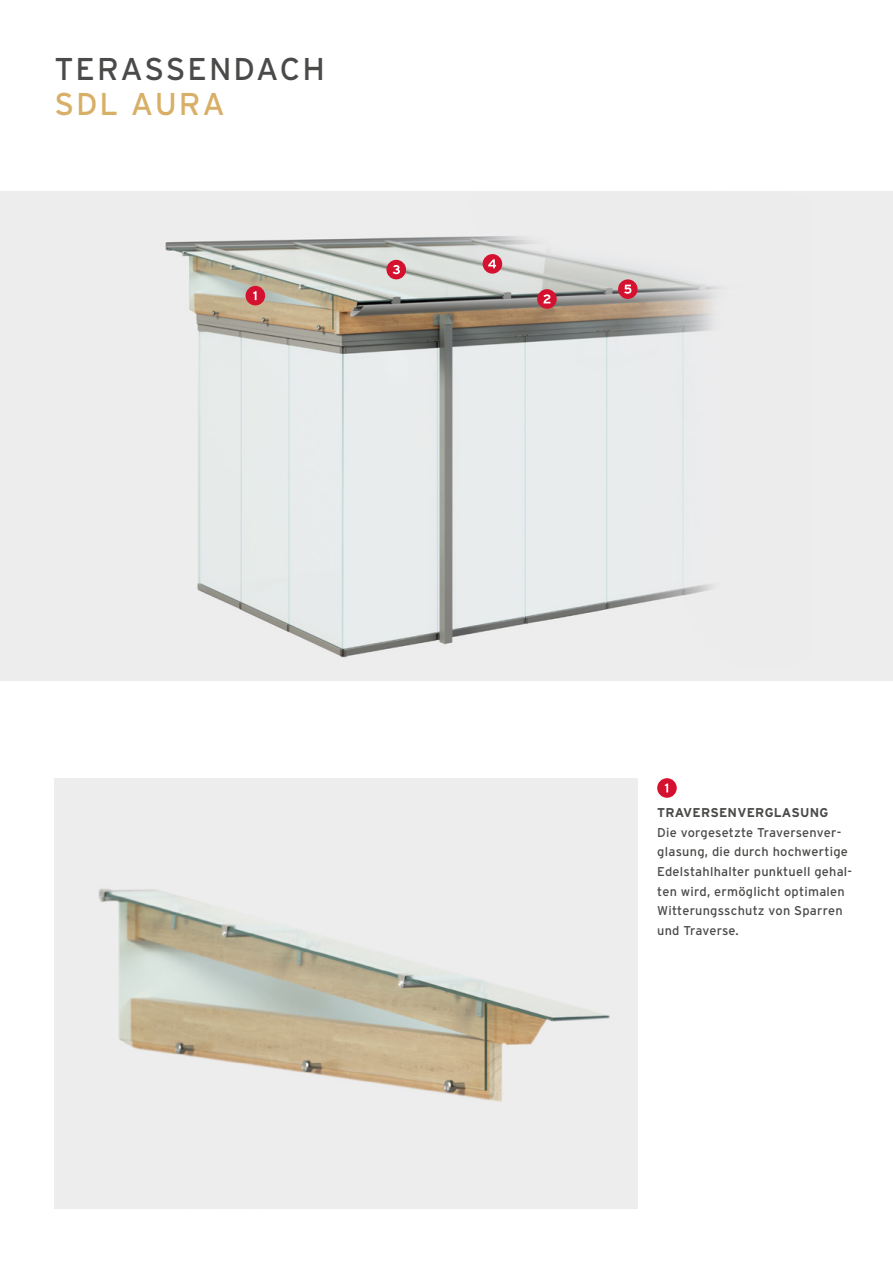
<style>
.page{position:relative;width:893px;height:1263px;background:#fff}
.page>*{position:absolute;margin:0;border:0;box-sizing:border-box;transform-origin:0 0}
.t1{font:31.5px "Interstate";letter-spacing:.065em;color:#4a4a49}
.t2{font:31.5px "Interstate";letter-spacing:.065em;color:#d7af67}
.t3{font:12.75px/19.5px "Interstate";letter-spacing:.02em;color:#4a4a49}
.t4{font:700 12.75px "Interstate";letter-spacing:.02em;color:#4a4a49}
</style>
<div class="page">
<img style="left:54px;top:778px;width:584px;height:430px">
<div style="left:0;top:191px;width:893px;height:489px;background:#ededed"></div>
<img style="left:165px;top:236px;width:554px;height:422px">
<div style="left:246px;top:286px;width:19px;height:19px;background:#d51130;border-radius:50%"></div>
<svg style="left:253px;top:291px;width:4px;height:9px"></svg>
<div style="left:657px;top:778px;width:20px;height:20px;background:#d51130;border-radius:50%"></div>
<svg style="left:665px;top:783px;width:3px;height:9px"></svg>
<div style="left:386px;top:260px;width:20px;height:19px;background:#d51130;border-radius:50%"></div>
<svg style="left:393px;top:265px;width:7px;height:9px"></svg>
<div style="left:537px;top:289px;width:20px;height:20px;background:#d51130;border-radius:50%"></div>
<svg style="left:543px;top:294px;width:7px;height:9px"></svg>
<div style="left:483px;top:254px;width:19px;height:20px;background:#d51130;border-radius:50%"></div>
<svg style="left:488px;top:259px;width:8px;height:9px"></svg>
<div style="left:618px;top:279px;width:20px;height:20px;background:#d51130;border-radius:50%"></div>
<svg style="left:624px;top:285px;width:7px;height:9px"></svg>
<h1 class="t1" style="left:54px;top:49px;width:272px">TERASSENDACH</h1>
<h1 class="t2" style="left:54px;top:85px;width:172px">SDL AURA</h1>
<p class="t4" style="left:657px;top:805px;width:173px">TRAVERSENVERGLASUNG</p>
<p class="t3" style="left:657px;top:822px;width:196px">Die vorgesetzte Traversenver&shy;glasung, die durch hochwertige<br>Edelstahlhalter punktuell gehal&shy;ten wird, ermöglicht optimalen<br>Witterungsschutz von Sparren und Traverse.</p>
</div>
